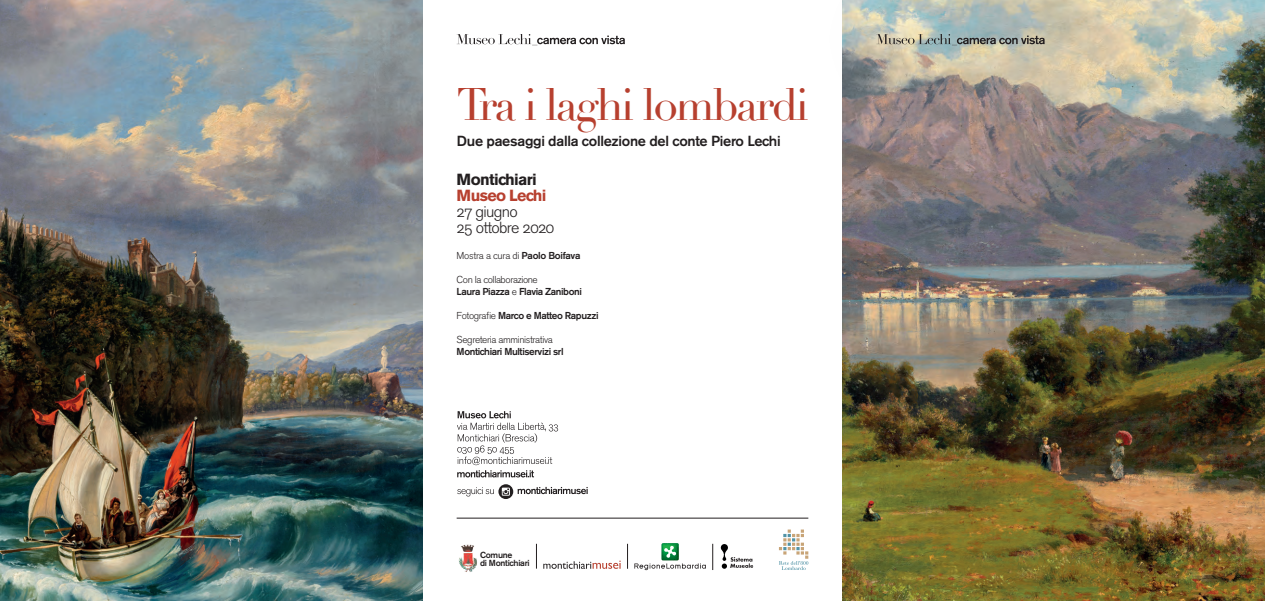
<style>
.page{position:relative;width:1265px;height:601px;background:#fff}
.page>*{position:absolute;margin:0;border:0;box-sizing:border-box;transform-origin:0 0}
.t1{font:44.5px "Didot";letter-spacing:-.05em;color:#b7402f}
.t2{font:16px/16px "Akzidenz Grotesk BE Light Os F";letter-spacing:-.04em;color:#231f20}
.t3{font:700 16px "Akzidenz Grotesk BE";letter-spacing:-.04em;color:#231f20}
.t4{font:700 16px "Akzidenz Grotesk BE";letter-spacing:-.04em;color:#b7402f}
.t5{font:500 14.5px "Akzidenz Grotesk BE";letter-spacing:-.02em;color:#231f20}
.t6{font:500 10px "Akzidenz Grotesk BE";letter-spacing:-.04em;color:#231f20}
.t7{font:10px "Akzidenz Grotesk BE Light Os F";letter-spacing:-.04em;color:#231f20}
.t8{font:500 8.7px/8px "Akzidenz Grotesk BE";letter-spacing:-.03em;color:#231f20}
.s1{font-family:"Akzidenz Grotesk BE";font-weight:500}
.s2{font-family:"Akzidenz Grotesk BE Light Os F";font-weight:400}
</style>
<div class="page">
<hr style="left:456px;top:518px;width:352px;height:1px;background:#231f20">
<img style="left:842px;top:0;width:422px;height:601px">
<svg style="left:543px;top:561px;width:77px;height:8px"></svg>
<svg style="left:536px;top:544px;width:1px;height:25px"></svg>
<svg style="left:627px;top:544px;width:1px;height:25px"></svg>
<svg style="left:461px;top:545px;width:9px;height:7px"></svg>
<svg style="left:634px;top:543px;width:71px;height:27px"></svg>
<svg style="left:720px;top:544px;width:33px;height:25px"></svg>
<svg style="left:712px;top:544px;width:1px;height:26px"></svg>
<svg style="left:457px;top:411px;width:130px;height:88px"></svg>
<svg style="left:456px;top:34px;width:169px;height:11px"></svg>
<svg style="left:842px;top:0;width:253px;height:106px;background:#b7b3a4"></svg>
<svg style="left:876px;top:34px;width:168px;height:11px;background:#969b91"></svg>
<img style="left:0;top:0;width:422px;height:601px">
<svg style="left:779px;top:530px;width:29px;height:40px"></svg>
<h1 class="t1" style="left:457px;top:77px;width:353px">Tra i laghi lombardi</h1>
<h3 class="t5" style="left:457px;top:133px;width:325px">Due paesaggi dalla collezione del conte Piero Lechi</h3>
<h2 class="t3" style="left:456px;top:170px;width:82px">Montichiari</h2>
<h2 class="t4" style="left:456px;top:186px;width:91px">Museo Lechi</h2>
<h2 class="t2" style="left:456px;top:204px;width:99px">27 giugno<br>25 ottobre 2020</h2>
<p class="t7" style="left:456px;top:250px;width:125px">Mostra a cura di <span class="s1">Paolo Boifava</span></p>
<p class="t7" style="left:456px;top:274px;width:83px">Con la collaborazione</p>
<p class="t6" style="left:456px;top:286px;width:127px">Laura Piazza <span class="s2">e</span> Flavia Zaniboni</p>
<p class="t6" style="left:456px;top:310px;width:143px"><span class="s2">Fotografie</span> Marco e Matteo Rapuzzi</p>
<p class="t7" style="left:456px;top:334px;width:98px">Segreteria amministrativa</p>
<p class="t6" style="left:456px;top:346px;width:108px">Montichiari Multiservizi srl</p>
<p class="t8" style="left:480px;top:551px;width:51px">Comune<br>di Montichiari</p>
</div>
